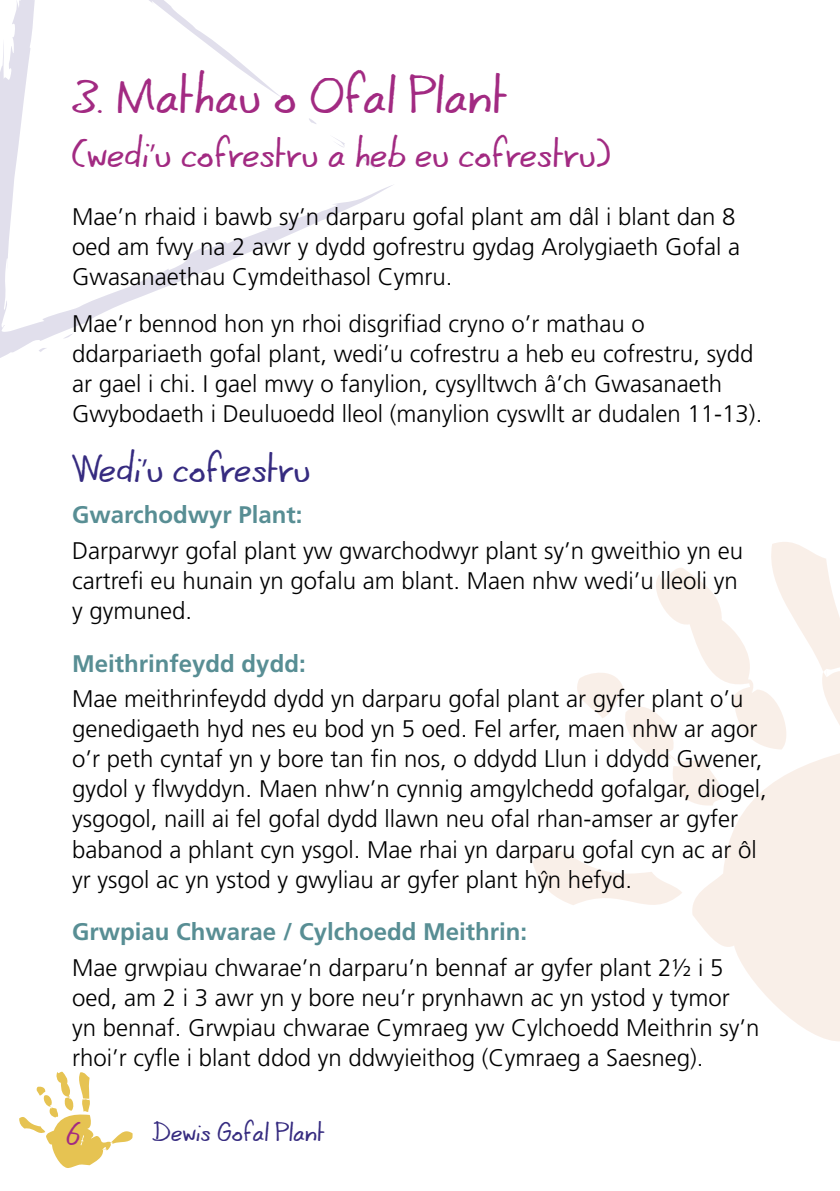
<style>
.page{position:relative;width:840px;height:1191px;background:#fff}
.page>*{position:absolute;margin:0;border:0;box-sizing:border-box;transform-origin:0 0}
.chapters{font:40px "Coert Schrift Romaans";color:#a22a82}
.chapters-2{font:30px "Coert Schrift Romaans";color:#a22a82}
.Sub_head{font:30px "Coert Schrift Romaans";color:#362b80}
.main_text{font:300 24px/30px "Frutiger LT Std";color:#000}
.main_text-2{font:700 24px "Frutiger LT Std";color:#588e94}
.t1{font:24px "Coert Schrift Romaans";color:#a22a82}
.t2{font:20px "Coert Schrift Romaans";color:#362b80}
.s1{font-family:"Myriad"}
</style>
<div class="page">
<svg style="left:19px;top:1071px;width:114px;height:97px"></svg>
<svg style="left:0;top:0;width:393px;height:358px"></svg>
<svg style="left:34px;top:347px;width:18px;height:6px"></svg>
<svg style="left:63px;top:333px;width:11px;height:6px"></svg>
<svg style="left:533px;top:849px;width:149px;height:56px"></svg>
<svg style="left:692px;top:807px;width:147px;height:234px;fill:#f9efe8"></svg>
<svg style="left:577px;top:542px;width:262px;height:265px"></svg>
<p class="chapters" style="left:72px;top:76px;width:438px">3. Mathau o Ofal Plant</p>
<p class="chapters-2" style="left:72px;top:139px;width:541px">(wedi<span class="s1">’</span>u cofrestru a heb eu cofrestru)</p>
<p class="main_text" style="left:72px;top:202px;width:669px">Mae’n rhaid i bawb sy’n darparu gofal plant am dâl i blant dan 8 oed am fwy na 2 awr y dydd gofrestru gydag Arolygiaeth Gofal a<br>Gwasanaethau Cymdeithasol Cymru.</p>
<p class="main_text" style="left:72px;top:309px;width:691px">Mae’r bennod hon yn rhoi disgrifiad cryno o’r mathau o ddarpariaeth gofal plant, wedi’u cofrestru a heb eu cofrestru, sydd ar gael i chi. I gael mwy o fanylion, cysylltwch â’ch Gwasanaeth Gwybodaeth i Deuluoedd lleol (manylion cyswllt ar dudalen 11-13).</p>
<p class="Sub_head" style="left:72px;top:454px;width:241px">Wedi<span class="s1">’</span>u cofrestru</p>
<p class="main_text-2" style="left:72px;top:501px;width:232px">Gwarchodwyr Plant:</p>
<p class="main_text" style="left:72px;top:536px;width:672px">Darparwyr gofal plant yw gwarchodwyr plant sy’n gweithio yn eu cartrefi eu hunain yn gofalu am blant. Maen nhw wedi’u lleoli yn y gymuned.</p>
<p class="main_text-2" style="left:72px;top:649px;width:235px">Meithrinfeydd dydd:</p>
<p class="main_text" style="left:72px;top:684px;width:695px">Mae meithrinfeydd dydd yn darparu gofal plant ar gyfer plant o’u genedigaeth hyd nes eu bod yn 5 oed. Fel arfer, maen nhw ar agor o’r peth cyntaf yn y bore tan fin nos, o ddydd Llun i ddydd Gwener, gydol y flwyddyn. Maen nhw’n cynnig amgylchedd gofalgar, diogel, ysgogol, naill ai fel gofal dydd llawn neu ofal rhan-amser ar gyfer babanod a phlant cyn ysgol. Mae rhai yn darparu gofal cyn ac ar ôl yr ysgol ac yn ystod y gwyliau ar gyfer plant hyˆn hefyd.</p>
<p class="main_text-2" style="left:72px;top:917px;width:456px">Grwpiau Chwarae / Cylchoedd Meithrin:</p>
<p class="main_text" style="left:72px;top:953px;width:688px">Mae grwpiau chwarae’n darparu’n bennaf ar gyfer plant 2½ i 5 oed, am 2 i 3 awr yn y bore neu’r prynhawn ac yn ystod y tymor yn bennaf. Grwpiau chwarae Cymraeg yw Cylchoedd Meithrin sy’n rhoi’r cyfle i blant ddod yn ddwyieithog (Cymraeg a Saesneg).</p>
<p class="t1" style="left:67px;top:1122px;width:16px">6</p>
<p class="t2" style="left:152px;top:1121px;width:174px">Dewis Gofal Plant</p>
</div>
